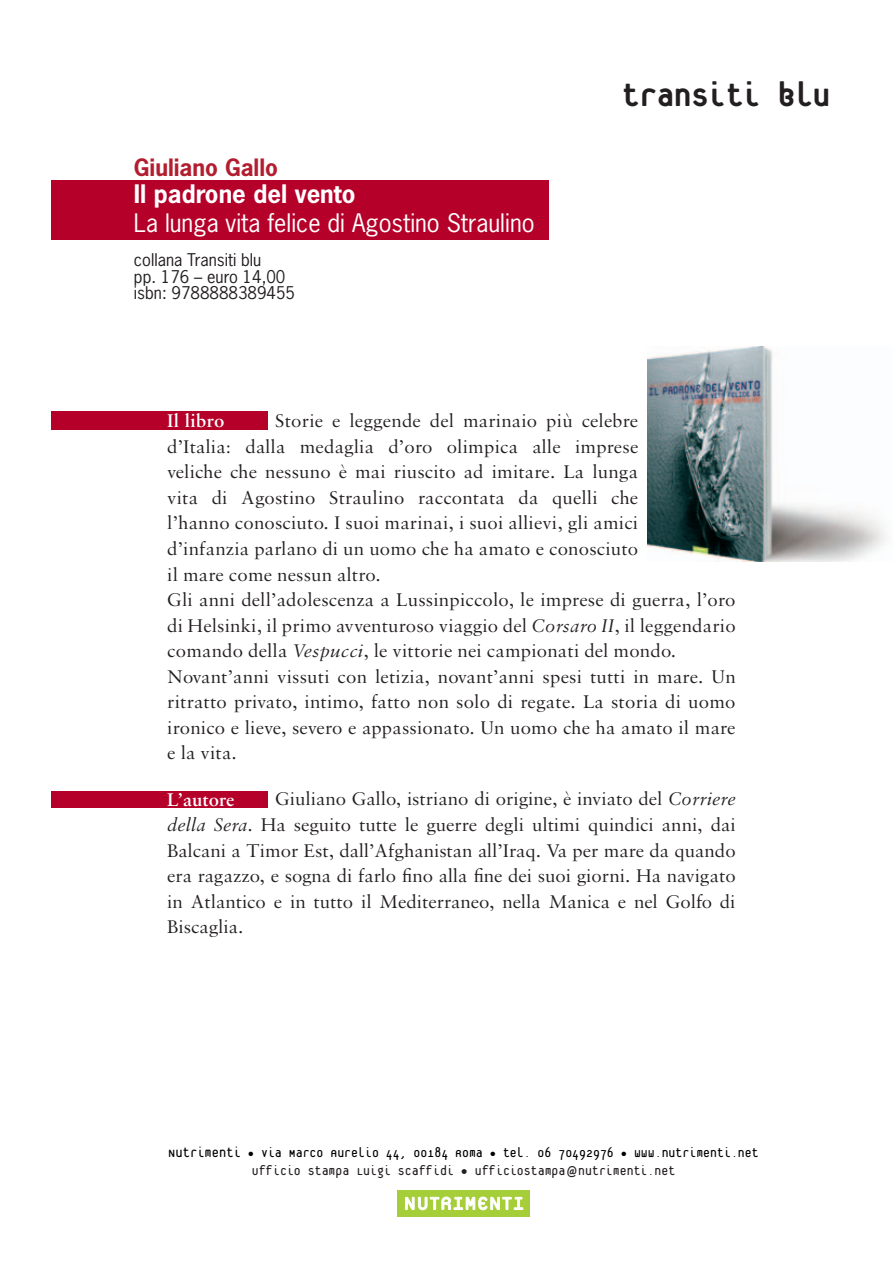
<style>
.page{position:relative;width:893px;height:1263px;background:#fff}
.page>*{position:absolute;margin:0;border:0;box-sizing:border-box;transform-origin:0 0}
.t1{font:800 37.5px "Platelet";color:#231f20}
.t2{font:24px "News Gothic";color:#fff}
.t3{font:700 24px "News Gothic";color:#fff}
.t4{font:700 22.5px "News Gothic";color:#b21e30}
.t5{font:19.5px/25.5px "Sabon MT Pro";letter-spacing:.01em;color:#231f20}
.t6{font:600 19.5px "Sabon MT Pro";letter-spacing:.005em;color:#fff}
.t7{font:16.5px/16.5px "News Gothic";color:#231f20}
.t8{font:15px/18px "Platelet";color:#000;text-align:center}
.s1{font-style:italic}
.s2{font-size:15.75px}
.s3{font-size:13.5px}
.s4{color:#231f20}
.s5{font-family:"Letter Gothic Std";font-weight:700;color:#231f20}
</style>
<div class="page">
<div style="left:397px;top:1190px;width:133px;height:26px;background:#a6ce39"></div>
<svg style="left:405px;top:1196px;width:118px;height:14px"></svg>
<div style="left:51px;top:411px;width:217px;height:18px;background:#b50029"></div>
<div style="left:51px;top:791px;width:217px;height:17px;background:#b50029"></div>
<div style="left:51px;top:180px;width:498px;height:59px;background:#b50029"></div>
<img style="left:648px;top:346px;width:238px;height:215px">
<p class="t4" style="left:134px;top:152px;width:146px">Giuliano Gallo</p>
<p class="t3" style="left:134px;top:178px;width:223px">Il padrone del vento</p>
<p class="t2" style="left:134px;top:207px;width:402px">La lunga vita felice di Agostino Straulino</p>
<p class="t7" style="left:134px;top:251px;width:163px">collana Transiti blu<br>pp. 176 – euro 14,00 isbn: 9788888389455</p>
<h1 class="t1" style="left:622px;top:80px;width:209px">transiti blu</h1>
<p class="t5" style="left:167px;top:408px;width:570px;text-indent:108px">Storie e leggende del marinaio più celebre<br>d’Italia: dalla medaglia d’oro olimpica alle imprese<br>veliche che nessuno è mai riuscito ad imitare. La lunga<br>vita di Agostino Straulino raccontata da quelli che<br>l’hanno conosciuto. I suoi marinai, i suoi allievi, gli amici<br>d’infanzia parlano di un uomo che ha amato e conosciuto<br>il mare come nessun altro.<br>Gli anni dell’adolescenza a Lussinpiccolo, le imprese di guerra, l’oro di Helsinki, il primo avventuroso viaggio del <span class="s1">Corsaro II</span>, il leggendario comando della <span class="s1">Vespucci</span>, le vittorie nei campionati del mondo.<br>Novant’anni vissuti con letizia, novant’anni spesi tutti in mare. Un ritratto privato, intimo, fatto non solo di regate. La storia di uomo ironico e lieve, severo e appassionato. Un uomo che ha amato il mare e la vita.</p>
<p class="t6" style="left:167px;top:787px;width:69px">L’autore</p>
<p class="t6" style="left:167px;top:409px;width:59px">Il libro</p>
<p class="t5" style="left:167px;top:786px;width:570px;text-align:justify;text-indent:108px">Giuliano Gallo, istriano di origine, è inviato del <span class="s1">Corriere della Sera</span>. Ha seguito tutte le guerre degli ultimi quindici anni, dai Balcani a Timor Est, dall’Afghanistan all’Iraq. Va per mare da quando era ragazzo, e sogna di farlo fino alla fine dei suoi giorni. Ha navigato in Atlantico e in tutto il Mediterraneo, nella Manica e nel Golfo di Biscaglia.</p>
<p class="t8" style="left:168px;top:1144px;width:592px"><span class="s2">Nutrimenti</span> <span class="s3">•</span> via Marco Aurelio 44, 00184 Roma <span class="s3">•</span> tel. 06 70492976 <span class="s3">•</span> www.nutrimenti.net<br><span class="s4">Ufficio Stampa Luigi Scaffidi • ufficiostampa</span><span class="s5">@</span><span class="s4">nutrimenti.net</span></p>
</div>
